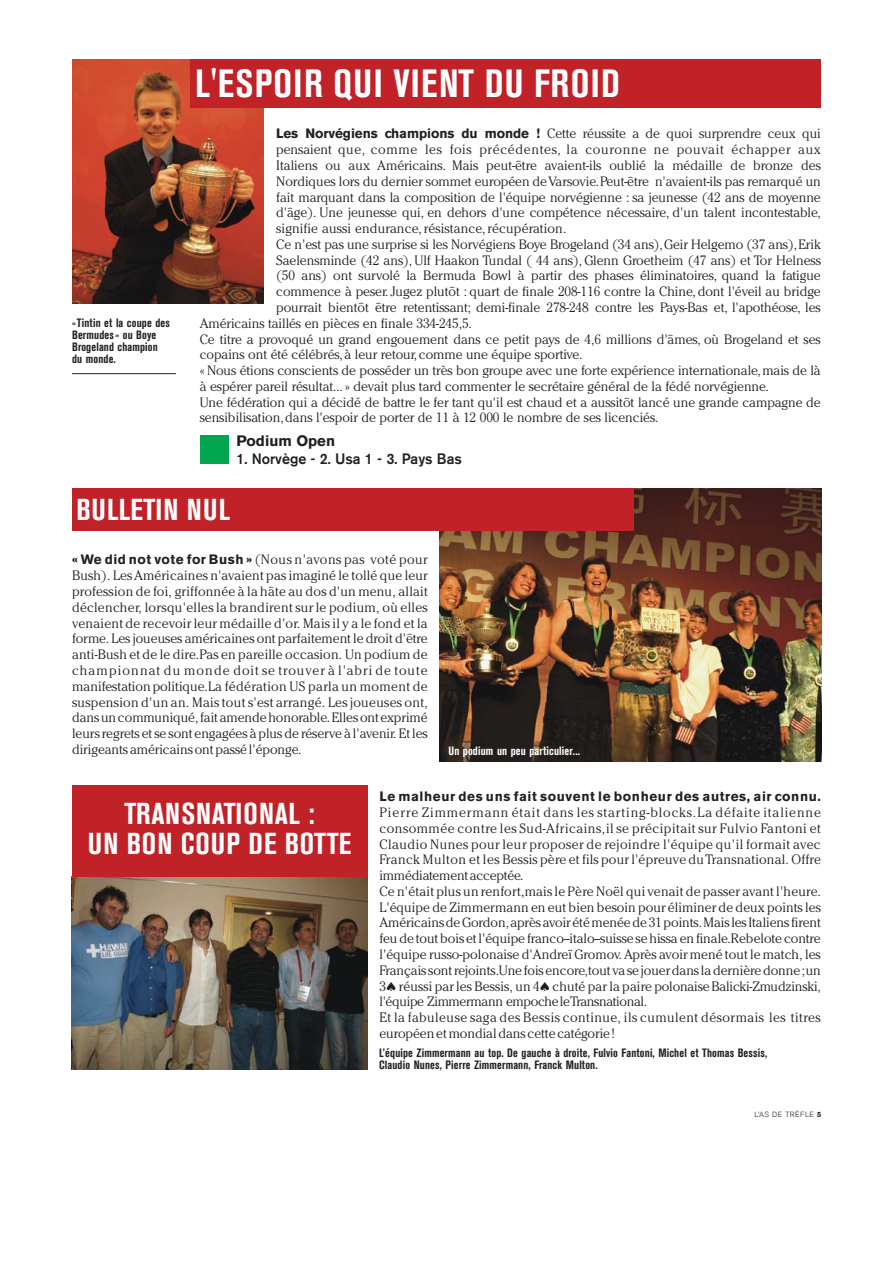
<style>
.page{position:relative;width:893px;height:1263px;background:#fff}
.page>*{position:absolute;margin:0;border:0;box-sizing:border-box;transform-origin:0 0}
.t1{font:700 condensed 39px "Akzidenz Grotesk BE";letter-spacing:.035em;color:#fff}
.t2{font:700 condensed 30px/30px "Akzidenz Grotesk BE";letter-spacing:.03em;color:#fff;text-align:center}
.t3{font:500 15px "Akzidenz Grotesk BE";color:#231f20;scale:.95 1}
.t4{font:700 15px "Akzidenz Grotesk BE";color:#231f20}
.t5{font:300 13.5px/15.8px "Cheltenham";letter-spacing:-.005em;color:#231f20;text-align:justify}
.t6{font:300 13.5px "Cheltenham";letter-spacing:.05em;color:#231f20}
.t7{font:700 13.5px "Akzidenz Grotesk BE";letter-spacing:.045em;color:#231f20}
.t8{font:700 condensed 12px/12px "Akzidenz Grotesk BE";letter-spacing:.01em;color:#231f20}
.t9{font:700 condensed 12px "Akzidenz Grotesk BE";letter-spacing:.01em;color:#fff}
.t10{font:300 7.5px "Akzidenz Grotesk BE";letter-spacing:.06em;color:#231f20}
.s1{font-family:"Akzidenz Grotesk BE";font-weight:700}
.s2{font-weight:700}
</style>
<div class="page">
<img style="left:72px;top:60px;width:191px;height:243px">
<div style="left:191px;top:60px;width:629px;height:48px;background:#c12228"></div>
<hr style="left:72px;top:373px;width:104px;height:1px;background:#231f20">
<img style="left:72px;top:877px;width:295px;height:192px">
<img style="left:440px;top:488px;width:381px;height:273px">
<div style="left:72px;top:488px;width:561px;height:43px;background:#c12228"></div>
<div style="left:72px;top:785px;width:295px;height:92px;background:#c12228"></div>
<div style="left:200px;top:435px;width:29px;height:29px;background:#00a650"></div>
<p class="t8" style="left:72px;top:318px;width:99px">«Tintin et la coupe des<br>Bermudes» ou Boye<br>Brogeland champion du monde.</p>
<h1 class="t1" style="left:195px;top:70px;width:426px">L'ESPOIR QUI VIENT DU FROID</h1>
<p class="t5" style="left:276px;top:127px;width:546px"><span class="s1">Les Norvégiens champions du monde !</span> Cette réussite a de quoi surprendre ceux qui</p>
<p class="t6" style="left:276px;top:145px;width:546px">pensaient que, comme les fois précédentes, la couronne ne pouvait échapper aux</p>
<p class="t5" style="left:276px;top:159px;width:546px">Italiens ou aux Américains. Mais peut-être avaient-ils oublié la médaille de bronze des</p>
<p class="t5" style="left:276px;top:174px;width:546px">Nordiques lors du dernier sommet européen de Varsovie.Peut-être n'avaient-ils pas remarqué un</p>
<p class="t5" style="left:276px;top:190px;width:546px">fait marquant dans la composition de l'équipe norvégienne : sa jeunesse (42 ans de moyenne</p>
<p class="t5" style="left:276px;top:206px;width:546px">d'âge). Une jeunesse qui, en dehors d'une compétence nécessaire, d'un talent incontestable,</p>
<p class="t5" style="left:276px;top:222px;width:291px">signifie aussi endurance, résistance, récupération.</p>
<p class="t5" style="left:276px;top:238px;width:546px">Ce n'est pas une surprise si les Norvégiens Boye Brogeland (34 ans),Geir Helgemo (37 ans),Erik</p>
<p class="t5" style="left:276px;top:253px;width:546px">Saelensminde (42 ans), Ulf Haakon Tundal ( 44 ans), Glenn Groetheim (47 ans) et Tor Helness</p>
<p class="t5" style="left:276px;top:269px;width:546px">(50 ans) ont survolé la Bermuda Bowl à partir des phases éliminatoires, quand la fatigue</p>
<p class="t5" style="left:276px;top:285px;width:546px">commence à peser. Jugez plutôt : quart de finale 208-116 contre la Chine, dont l'éveil au bridge</p>
<p class="t5" style="left:276px;top:301px;width:546px">pourrait bientôt être retentissant; demi-finale 278-248 contre les Pays-Bas et, l'apothéose, les</p>
<p class="t5" style="left:200px;top:317px;width:274px">Américains taillés en pièces en finale 334-245,5.</p>
<p class="t5" style="left:200px;top:332px;width:622px">Ce titre a provoqué un grand engouement dans ce petit pays de 4,6 millions d'âmes, où Brogeland et ses</p>
<p class="t5" style="left:200px;top:348px;width:384px">copains ont été célébrés,à leur retour,comme une équipe sportive.</p>
<p class="t5" style="left:200px;top:364px;width:622px">« Nous étions conscients de posséder un très bon groupe avec une forte expérience internationale,mais de là</p>
<p class="t5" style="left:200px;top:380px;width:570px">à espérer pareil résultat... » devait plus tard commenter le secrétaire général de la fédé norvégienne.</p>
<p class="t5" style="left:200px;top:395px;width:622px">Une fédération qui a décidé de battre le fer tant qu'il est chaud et a aussitôt lancé une grande campagne de</p>
<p class="t5" style="left:200px;top:411px;width:460px">sensibilisation,dans l'espoir de porter de 11 à 12 000 le nombre de ses licenciés.</p>
<p class="t4" style="left:236px;top:435px;width:100px">Podium Open</p>
<p class="t3" style="left:236px;top:453px;width:239px">1. Norvège - 2. Usa 1 - 3. Pays Bas</p>
<h2 class="t2" style="left:76px;top:497px;width:155px">BULLETIN NUL</h2>
<p class="t5" style="left:72px;top:553px;width:357px"><span class="s1">« We did not vote for Bush »</span> (Nous n'avons pas voté pour Bush). Les Américaines n'avaient pas imaginé le tollé que leur profession de foi, griffonnée à la hâte au dos d'un menu, allait déclencher, lorsqu'elles la brandirent sur le podium, où elles venaient de recevoir leur médaille d'or. Mais il y a le fond et la forme. Les joueuses américaines ont parfaitement le droit d'être anti-Bush et de le dire.Pas en pareille occasion. Un podium de championnat du monde doit se trouver à l'abri de toute manifestation politique.La fédération US parla un moment de suspension d'un an. Mais tout s'est arrangé. Les joueuses ont, dans un communiqué,fait amende honorable.Elles ont exprimé leurs regrets et se sont engagées à plus de réserve à l'avenir. Et les dirigeants américains ont passé l'éponge.</p>
<p class="t9" style="left:448px;top:746px;width:133px">Un podium un peu particulier...</p>
<h2 class="t2" style="left:88px;top:801px;width:265px">TRANSNATIONAL :<br>UN BON COUP DE BOTTE</h2>
<p class="t7" style="left:379px;top:792px;width:443px">Le malheur des uns fait souvent le bonheur des autres, air connu.</p>
<p class="t5" style="left:379px;top:806px;width:443px;text-align:left">Pierre Zimmermann était dans les starting-blocks.La défaite italienne consommée contre les Sud-Africains,il se précipitait sur Fulvio Fantoni et Claudio Nunes pour leur proposer de rejoindre l'équipe qu'il formait avec Franck Multon et les Bessis père et fils pour l'épreuve du Transnational. Offre immédiatement acceptée.<br>Ce n'était plus un renfort,mais le Père Noël qui venait de passer avant l'heure.<br>L'équipe de Zimmermann en eut bien besoin pour éliminer de deux points les Américains de Gordon,après avoir été menée de 31 points.Mais les Italiens firent feu de tout bois et l'équipe franco--italo--suisse se hissa en finale.Rebelote contre l'équipe russo-polonaise d'Andreï Gromov. Après avoir mené tout le match, les Français sont rejoints.Une fois encore,tout va se jouer dans la dernière donne ;un 3♠ réussi par les Bessis, un 4♠ chuté par la paire polonaise Balicki-Zmudzinski, l'équipe Zimmermann empoche le Transnational.<br>Et la fabuleuse saga des Bessis continue, ils cumulent désormais les titres européen et mondial dans cette catégorie !</p>
<p class="t8" style="left:379px;top:1048px;width:389px">L’équipe Zimmermann au top. De gauche à droite, Fulvio Fantoni, Michel et Thomas Bessis,<br>Claudio Nunes, Pierre Zimmermann, Franck Multon.</p>
<p class="t10" style="left:754px;top:1112px;width:68px">L’AS DE TRÈFLE <span class="s2">5</span></p>
</div>
